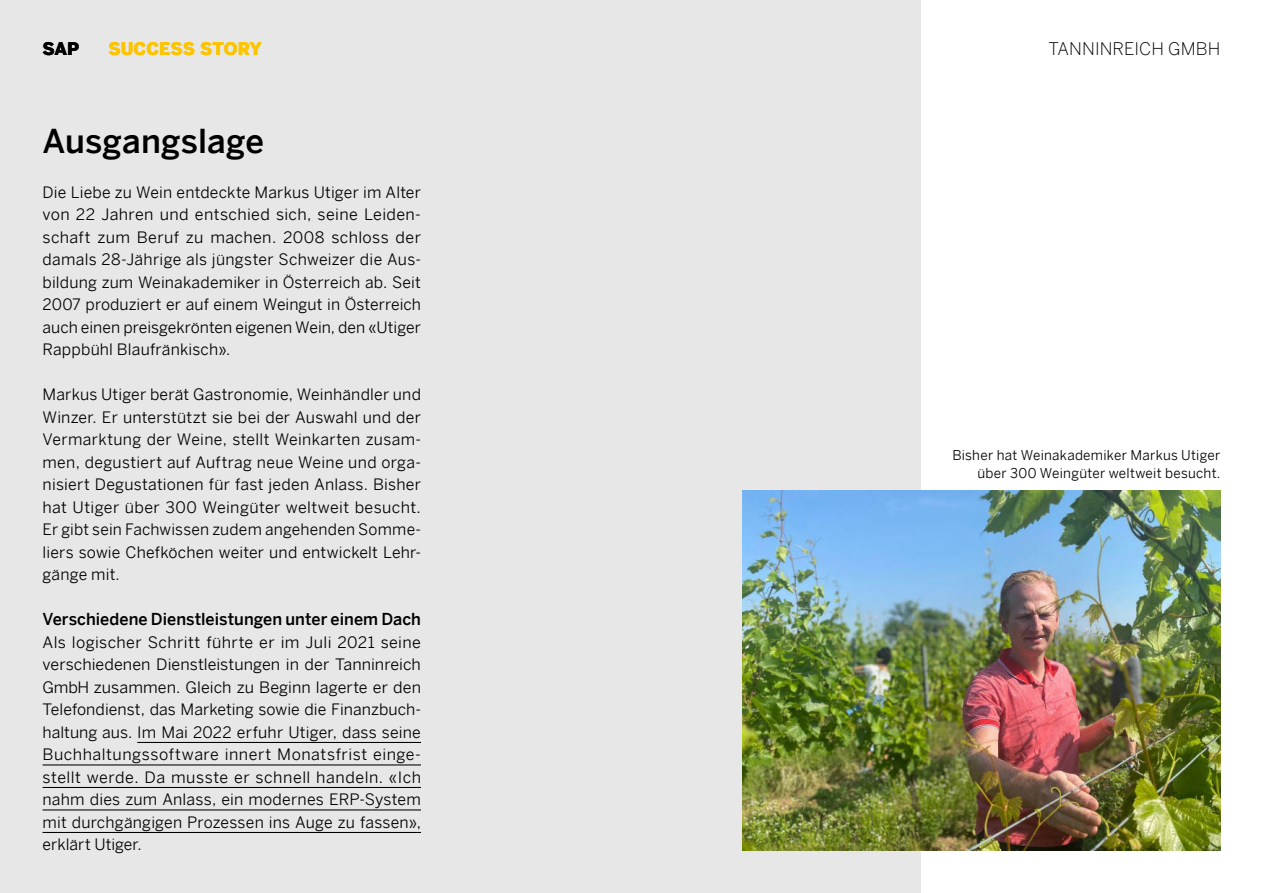
<style>
.page{position:relative;width:1263px;height:893px;background:#fff}
.page>*{position:absolute;margin:0;border:0;box-sizing:border-box;transform-origin:0 0}
.t1{font:500 33px "Benton Sans";letter-spacing:.005em;color:#000}
.t2{font:300 17.4px "Benton Sans";letter-spacing:.005em;color:#000}
.t3{font:900 17.4px "Benton Sans";color:#fdc400}
.t4{font:900 17.4px "Benton Sans";color:#000}
.t5{font:500 16.5px "Benton Sans";color:#000}
.t6{font:15.75px/22.5px "Benton Sans";letter-spacing:.01em;color:#000;text-align:justify}
.t7{font:13.5px/18px "Benton Sans";letter-spacing:.02em;color:#000;text-align:right}
</style>
<div class="page">
<div style="left:0;top:0;width:921px;height:893px;background:#e7e7e7"></div>
<img style="left:742px;top:490px;width:478px;height:360px">
<hr style="left:137px;top:742px;width:284px;height:1px;background:#000">
<hr style="left:43px;top:764px;width:378px;height:1px;background:#000">
<hr style="left:43px;top:787px;width:378px;height:1px;background:#000">
<hr style="left:43px;top:809px;width:378px;height:1px;background:#000">
<hr style="left:43px;top:832px;width:378px;height:1px;background:#000">
<p class="t4" style="left:43px;top:39px;width:38px">SAP</p>
<p class="t3" style="left:108px;top:39px;width:155px">SUCCESS STORY</p>
<p class="t2" style="left:1048px;top:39px;width:173px">TANNINREICH GMBH</p>
<h1 class="t1" style="left:43px;top:123px;width:223px">Ausgangslage</h1>
<p class="t6" style="left:43px;top:181px;width:380px">Die Liebe zu Wein entdeckte Markus Utiger im Alter von 22 Jahren und entschied sich, seine Leiden&shy;schaft zum Beruf zu machen. 2008 schloss der damals 28-Jährige als jüngster Schweizer die Aus&shy;bildung zum Weinakademiker in Österreich ab. Seit 2007 produziert er auf einem Weingut in Österreich auch einen preisgekrönten eigenen Wein, den «Utiger Rappbühl Blaufränkisch».</p>
<p class="t6" style="left:43px;top:384px;width:380px">Markus Utiger berät Gastronomie, Weinhändler und Winzer. Er unterstützt sie bei der Auswahl und der Vermarktung der Weine, stellt Weinkarten zusam&shy;men, degustiert auf Auftrag neue Weine und orga&shy;nisiert Degustationen für fast jeden Anlass. Bisher hat Utiger über 300 Weingüter weltweit besucht.<br>Er gibt sein Fachwissen zudem angehenden Somme&shy;liers sowie Chefköchen weiter und entwickelt Lehr&shy;gänge mit.</p>
<p class="t5" style="left:43px;top:611px;width:380px">Verschiedene Dienstleistungen unter einem Dach</p>
<p class="t6" style="left:43px;top:631px;width:380px">Als logischer Schritt führte er im Juli 2021 seine verschiedenen Dienstleistungen in der Tanninreich GmbH zusammen. Gleich zu Beginn lagerte er den Telefondienst, das Marketing sowie die Finanzbuch&shy;haltung aus. Im Mai 2022 erfuhr Utiger, dass seine Buchhaltungssoftware innert Monatsfrist einge&shy;stellt werde. Da musste er schnell handeln. «Ich nahm dies zum Anlass, ein modernes ERP-System mit durchgängigen Prozessen ins Auge zu fassen», erklärt Utiger.</p>
<p class="t7" style="left:952px;top:446px;width:270px">Bisher hat Weinakademiker Markus Utiger über 300 Weingüter weltweit besucht.</p>
</div>
